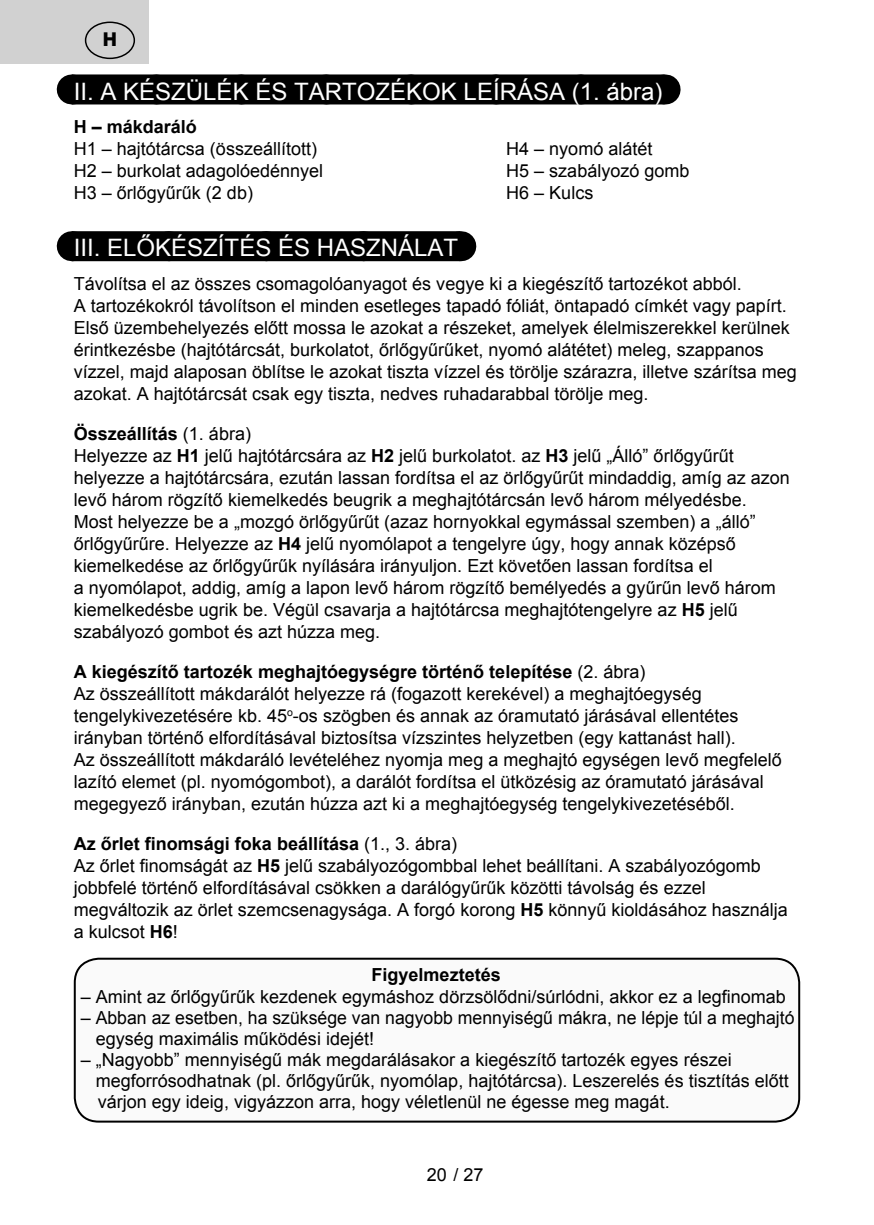
<style>
.page{position:relative;width:874px;height:1225px;background:#fff}
.page>*{position:absolute;margin:0;border:0;box-sizing:border-box;transform-origin:0 0}
.t1{font:24px "Arial";color:#fff}
.t2{font:800 19.2px "Helvetica Neue OT";color:#000}
.t3{font:18px/22px "Arial";color:#000}
.t4{font:700 18px "Arial";color:#000}
.s1{font-weight:700}
</style>
<div class="page">
<div style="left:72px;top:74px;width:592px;height:30px;background:#000"></div>
<svg style="left:156px;top:74px;width:466px;height:1px"></svg>
<hr style="left:664px;top:74px;width:1px;height:30px;background:#000">
<div style="left:72px;top:231px;width:388px;height:30px;background:#000"></div>
<svg style="left:169px;top:231px;width:242px;height:1px"></svg>
<hr style="left:460px;top:231px;width:1px;height:30px;background:#000">
<div style="left:75px;top:958px;width:723px;height:163px;background:#fafafa;border-radius:24px"></div>
<div style="left:74px;top:957px;width:725px;height:165px;border:2px solid #000;border-radius:24px"></div>
<div style="left:0;top:0;width:148px;height:64px;background:#d1d1d1"></div>
<div style="left:85px;top:22px;width:50px;height:37px;border:1px solid #000;border-radius:50%"></div>
<p class="t2" style="left:103px;top:28px;width:16px">H</p>
<h1 class="t1" style="left:74px;top:75px;width:590px">II. A KÉSZÜLÉK ÉS TARTOZÉKOK LEÍRÁSA (1. ábra)</h1>
<p class="t4" style="left:74px;top:114px;width:125px">H – mákdaráló</p>
<p class="t3" style="left:74px;top:138px;width:245px">H1 – hajtótárcsa (összeállított)</p>
<p class="t3" style="left:506px;top:138px;width:148px">H4 – nyomó alátét</p>
<p class="t3" style="left:74px;top:160px;width:251px">H2 – burkolat adagolóedénnyel</p>
<p class="t3" style="left:506px;top:160px;width:185px">H5 – szabályozó gomb</p>
<p class="t3" style="left:74px;top:182px;width:181px">H3 – őrlőgyűrűk (2 db)</p>
<p class="t3" style="left:506px;top:182px;width:89px">H6 – Kulcs</p>
<h1 class="t1" style="left:74px;top:231px;width:386px">III. ELŐKÉSZÍTÉS ÉS HASZNÁLAT</h1>
<p class="t3" style="left:74px;top:272px;width:724px">Távolítsa el az összes csomagolóanyagot és vegye ki a kiegészítő tartozékot abból.<br>A tartozékokról távolítson el minden esetleges tapadó fóliát, öntapadó címkét vagy papírt.<br>Első üzembehelyezés előtt mossa le azokat a részeket, amelyek élelmiszerekkel kerülnek érintkezésbe (hajtótárcsát, burkolatot, őrlőgyűrűket, nyomó alátétet) meleg, szappanos vízzel, majd alaposan öblítse le azokat tiszta vízzel és törölje szárazra, illetve szárítsa meg azokat. A hajtótárcsát csak egy tiszta, nedves ruhadarabbal törölje meg.</p>
<p class="t3" style="left:74px;top:422px;width:717px"><span class="s1">Összeállítás</span> (1. ábra)<br>Helyezze az <span class="s1">H1</span> jelű hajtótárcsára az <span class="s1">H2</span> jelű burkolatot. az <span class="s1">H3</span> jelű „Álló” őrlőgyűrűt helyezze a hajtótárcsára, ezután lassan fordítsa el az örlőgyűrűt mindaddig, amíg az azon levő három rögzítő kiemelkedés beugrik a meghajtótárcsán levő három mélyedésbe.<br>Most helyezze be a „mozgó örlőgyűrűt (azaz hornyokkal egymással szemben) a „álló” őrlőgyűrűre. Helyezze az <span class="s1">H4</span> jelű nyomólapot a tengelyre úgy, hogy annak középső kiemelkedése az őrlőgyűrűk nyílására irányuljon. Ezt követően lassan fordítsa el<br>a nyomólapot, addig, amíg a lapon levő három rögzítő bemélyedés a gyűrűn levő három kiemelkedésbe ugrik be. Végül csavarja a hajtótárcsa meghajtótengelyre az <span class="s1">H5</span> jelű szabályozó gombot és azt húzza meg.</p>
<p class="t3" style="left:74px;top:660px;width:709px"><span class="s1">A kiegészítő tartozék meghajtóegységre történő telepítése</span> (2. ábra)<br>Az összeállított mákdarálót helyezze rá (fogazott kerekével) a meghajtóegység tengelykivezetésére kb. 45<sup>o</sup>-os szögben és annak az óramutató járásával ellentétes irányban történő elfordításával biztosítsa vízszintes helyzetben (egy kattanást hall).<br>Az összeállított mákdaráló levételéhez nyomja meg a meghajtó egységen levő megfelelő lazító elemet (pl. nyomógombot), a darálót fordítsa el ütközésig az óramutató járásával megegyező irányban, ezután húzza azt ki a meghajtóegység tengelykivezetéséből.</p>
<p class="t3" style="left:74px;top:832px;width:715px"><span class="s1">Az őrlet finomsági foka beállítása</span> (1., 3. ábra)<br>Az őrlet finomságát az <span class="s1">H5</span> jelű szabályozógombbal lehet beállítani. A szabályozógomb jobbfelé történő elfordításával csökken a darálógyűrűk közötti távolság és ezzel megváltozik az örlet szemcsenagysága. A forgó korong <span class="s1">H5</span> könnyű kioldásához használja a kulcsot <span class="s1">H6</span>!</p>
<p class="t4" style="left:371px;top:962px;width:131px">Figyelmeztetés</p>
<p class="t3" style="left:81px;top:985px;width:706px">– Amint az őrlőgyűrűk kezdenek egymáshoz dörzsölődni/súrlódni, akkor ez a legfinomab</p>
<p class="t3" style="left:96px;top:1007px;width:700px;line-height:21px;text-indent:-15px">– Abban az esetben, ha szüksége van nagyobb mennyiségű mákra, ne lépje túl a meghajtó egység maximális működési idejét!</p>
<p class="t3" style="left:96px;top:1049px;width:694px;line-height:21px;text-indent:-15px">– „Nagyobb” mennyiségű mák megdarálásakor a kiegészítő tartozék egyes részei megforrósodhatnak (pl. őrlőgyűrűk, nyomólap, hajtótárcsa). Leszerelés és tisztítás előtt várjon egy ideig, vigyázzon arra, hogy véletlenül ne égesse meg magát.</p>
<p class="t3" style="left:427px;top:1164px;width:58px">20 / 27</p>
</div>
